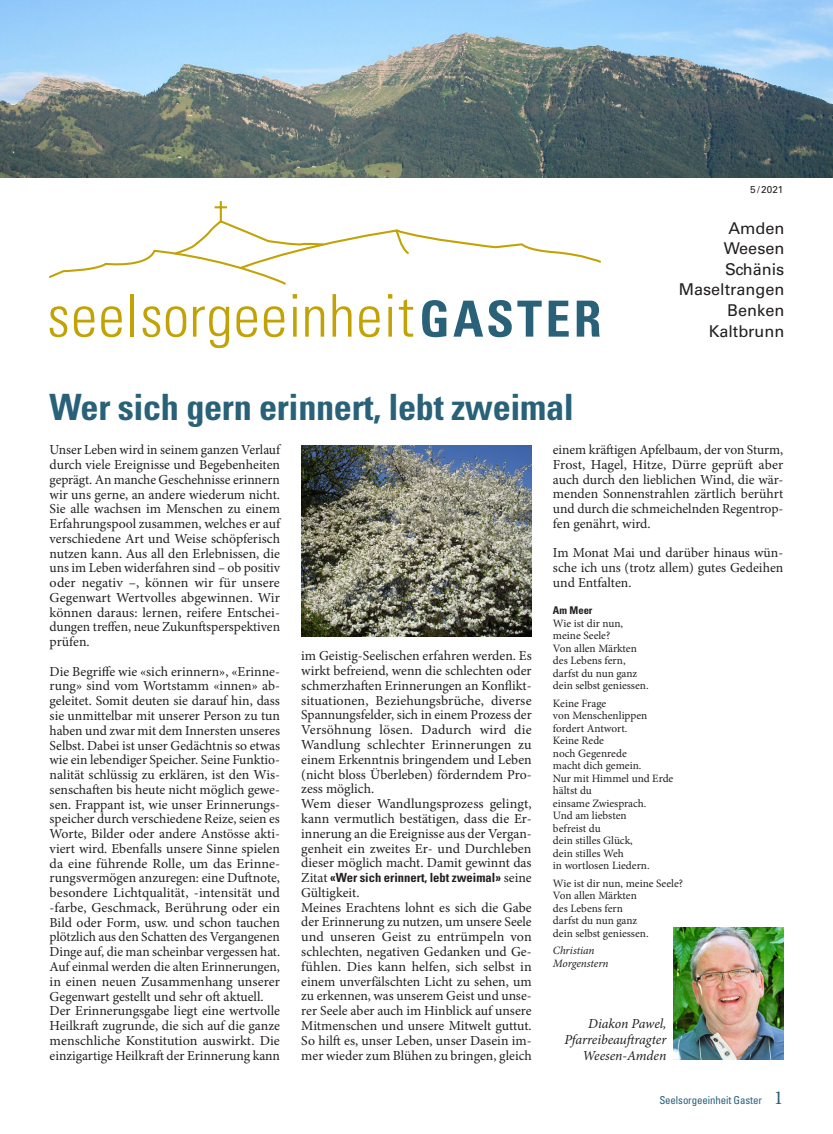
<style>
.page{position:relative;width:833px;height:1134px;background:#fff}
.page>*{position:absolute;margin:0;border:0;box-sizing:border-box;transform-origin:0 0}
.t1{font:700 condensed 36.25px "Univers LT Std";letter-spacing:-.01em;color:#296179}
.t2{font:16.25px/20.6px "Univers LT Std";color:#231f20;text-align:right}
.t3{font:13.75px/14.8px "Minion Pro";color:#231f20;text-align:justify}
.t4{font:italic 13.75px/15.6px "Minion Pro";letter-spacing:-.01em;color:#231f20;text-align:right}
.t5{font:700 condensed 12.62px "Univers LT Std";color:#231f20}
.t6{font:11.25px/12.5px "Minion Pro";color:#231f20}
.t7{font:italic 11.25px/12.5px "Minion Pro";letter-spacing:-.005em;color:#231f20}
.t8{font:condensed 10.88px "Univers LT Std";letter-spacing:-.01em;color:#296179}
.t9{font:700 condensed 10.62px "Univers LT Std";color:#231f20}
.t10{font:10px "Univers LT Std";color:#231f20}
.s1{font-family:"Minion Pro";font-weight:400;font-stretch:normal;font-size:13.75px}
.s2{font-family:"Minion Pro";font-stretch:normal;font-size:20px}
</style>
<div class="page">
<svg style="left:50px;top:306px;width:17px;height:31px"></svg>
<svg style="left:74px;top:306px;width:20px;height:31px"></svg>
<svg style="left:101px;top:306px;width:21px;height:31px"></svg>
<hr style="left:130px;top:294px;width:4px;height:43px;background:#c2a205">
<svg style="left:142px;top:306px;width:18px;height:31px"></svg>
<svg style="left:166px;top:306px;width:20px;height:31px"></svg>
<svg style="left:193px;top:306px;width:36px;height:42px"></svg>
<svg style="left:236px;top:306px;width:21px;height:31px"></svg>
<svg style="left:264px;top:306px;width:20px;height:31px"></svg>
<svg style="left:293px;top:294px;width:4px;height:43px"></svg>
<svg style="left:305px;top:306px;width:19px;height:31px"></svg>
<svg style="left:332px;top:294px;width:19px;height:43px"></svg>
<svg style="left:359px;top:306px;width:20px;height:31px"></svg>
<svg style="left:388px;top:294px;width:4px;height:43px"></svg>
<svg style="left:399px;top:299px;width:14px;height:38px"></svg>
<svg style="left:422px;top:300px;width:25px;height:37px"></svg>
<svg style="left:453px;top:300px;width:88px;height:37px"></svg>
<svg style="left:548px;top:301px;width:20px;height:36px"></svg>
<svg style="left:577px;top:301px;width:23px;height:36px"></svg>
<svg style="left:49px;top:218px;width:552px;height:67px"></svg>
<hr style="left:220px;top:201px;width:2px;height:20px;background:#c2a205">
<svg style="left:215px;top:206px;width:12px;height:2px"></svg>
<img style="left:0;top:0;width:833px;height:177px">
<img style="left:673px;top:927px;width:110px;height:132px">
<img style="left:301px;top:445px;width:230px;height:192px">
<p class="t10" style="left:750px;top:184px;width:35px">5/2021</p>
<h1 class="t1" style="left:50px;top:384px;width:526px">Wer sich gern erinnert, lebt zweimal</h1>
<p class="t2" style="left:678px;top:218px;width:107px">Amden<br>Weesen<br>Schänis<br>Maseltrangen<br>Benken<br>Kaltbrunn</p>
<p class="t3" style="left:50px;top:442px;width:232px">Unser Leben wird in seinem ganzen Verlauf durch viele Ereignisse und Begebenheiten geprägt. An manche Geschehnisse erinnern wir uns gerne, an andere wiederum nicht.<br>Sie alle wachsen im Menschen zu einem Erfahrungspool zusammen, welches er auf verschiedene Art und Weise schöpferisch nutzen kann. Aus all den Erlebnissen, die uns im Leben widerfahren sind – ob positiv oder negativ –, können wir für unsere Gegenwart Wertvolles abgewinnen. Wir können daraus: lernen, reifere Entschei&shy;dungen treffen, neue Zukunftsperspektiven prüfen.</p>
<p class="t3" style="left:50px;top:664px;width:232px;text-align:left">Die Begriffe wie «sich erinnern», «Erinne&shy;rung» sind vom Wortstamm «innen» ab&shy;geleitet. Somit deuten sie darauf hin, dass sie unmittelbar mit unserer Person zu tun haben und zwar mit dem Innersten unseres Selbst. Dabei ist unser Gedächtnis so etwas wie ein lebendiger Speicher. Seine Funktio&shy;nalität schlüssig zu erklären, ist den Wis&shy;senschaften bis heute nicht möglich gewe&shy;sen. Frappant ist, wie unser Erinnerungs&shy;speicher durch verschiedene Reize, seien es Worte, Bilder oder andere Anstösse akti&shy;viert wird. Ebenfalls unsere Sinne spielen da eine führende Rolle, um das Erinne&shy;rungsvermögen anzuregen: eine Duftnote, besondere Lichtqualität, -intensität und -farbe, Geschmack, Berührung oder ein Bild oder Form, usw. und schon tauchen plötzlich aus den Schatten des Vergangenen Dinge auf, die man scheinbar vergessen hat.<br>Auf einmal werden die alten Erinnerungen, in einen neuen Zusammenhang unserer Gegenwart gestellt und sehr oft aktuell.<br>Der Erinnerungsgabe liegt eine wertvolle Heilkraft zugrunde, die sich auf die ganze menschliche Konstitution auswirkt. Die einzigartige Heilkraft der Erinnerung kann</p>
<p class="t3" style="left:301px;top:649px;width:232px;text-align:left">im Geistig-Seelischen erfahren werden. Es wirkt befreiend, wenn die schlechten oder schmerzhaften Erinnerungen an Konflikt&shy;situationen, Beziehungsbrüche, diverse Spannungsfelder, sich in einem Prozess der Versöhnung lösen. Dadurch wird die Wandlung schlechter Erinnerungen zu einem Erkenntnis bringendem und Leben (nicht bloss Überleben) förderndem Pro&shy;zess möglich.<br>Wem dieser Wandlungsprozess gelingt, kann vermutlich bestätigen, dass die Er&shy;innerung an die Ereignisse aus der Vergan&shy;genheit ein zweites Er- und Durchleben dieser möglich macht. Damit gewinnt das</p>
<p class="t5" style="left:301px;top:870px;width:232px"><span class="s1">Zitat</span> «Wer sich erinnert, lebt zweimal» <span class="s1">seine</span></p>
<p class="t3" style="left:301px;top:885px;width:232px;text-align:left">Gültigkeit.<br>Meines Erachtens lohnt es sich die Gabe der Erinnerung zu nutzen, um unsere Seele und unseren Geist zu entrümpeln von schlechten, negativen Gedanken und Ge&shy;fühlen. Dies kann helfen, sich selbst in einem unverfälschten Licht zu sehen, um zu erkennen, was unserem Geist und unse&shy;rer Seele aber auch im Hinblick auf unsere Mitmenschen und unsere Mitwelt guttut.<br>So hilft es, unser Leben, unser Dasein im&shy;mer wieder zum Blühen zu bringen, gleich</p>
<p class="t3" style="left:553px;top:442px;width:232px">einem kräftigen Apfelbaum, der von Sturm, Frost, Hagel, Hitze, Dürre geprüft aber auch durch den lieblichen Wind, die wär&shy;menden Sonnenstrahlen zärtlich berührt und durch die schmeichelnden Regentrop&shy;fen genährt, wird.</p>
<p class="t3" style="left:553px;top:546px;width:232px">Im Monat Mai und darüber hinaus wün&shy;sche ich uns (trotz allem) gutes Gedeihen und Entfalten.</p>
<p class="t9" style="left:553px;top:604px;width:41px">Am Meer</p>
<p class="t6" style="left:553px;top:617px;width:97px">Wie ist dir nun, meine Seele?<br>Von allen Märkten des Lebens fern, darfst du nun ganz dein selbst geniessen.</p>
<p class="t6" style="left:553px;top:697px;width:122px">Keine Frage<br>von Menschenlippen fordert Antwort.<br>Keine Rede<br>noch Gegenrede<br>macht dich gemein.<br>Nur mit Himmel und Erde hältst du<br>einsame Zwiesprach.<br>Und am liebsten<br>befreist du<br>dein stilles Glück,<br>dein stilles Weh<br>in wortlosen Liedern.</p>
<p class="t6" style="left:553px;top:877px;width:132px">Wie ist dir nun, meine Seele?<br>Von allen Märkten<br>des Lebens fern<br>darfst du nun ganz<br>dein selbst geniessen.</p>
<p class="t7" style="left:553px;top:945px;width:57px">Christian<br>Morgenstern</p>
<p class="t4" style="left:564px;top:1017px;width:104px">Diakon Pawel,<br>Pfarreibeauftragter<br>Weesen-Amden</p>
<p class="t8" style="left:659px;top:1094px;width:125px">Seelsorgeeinheit Gaster <span class="s2">1</span></p>
</div>
